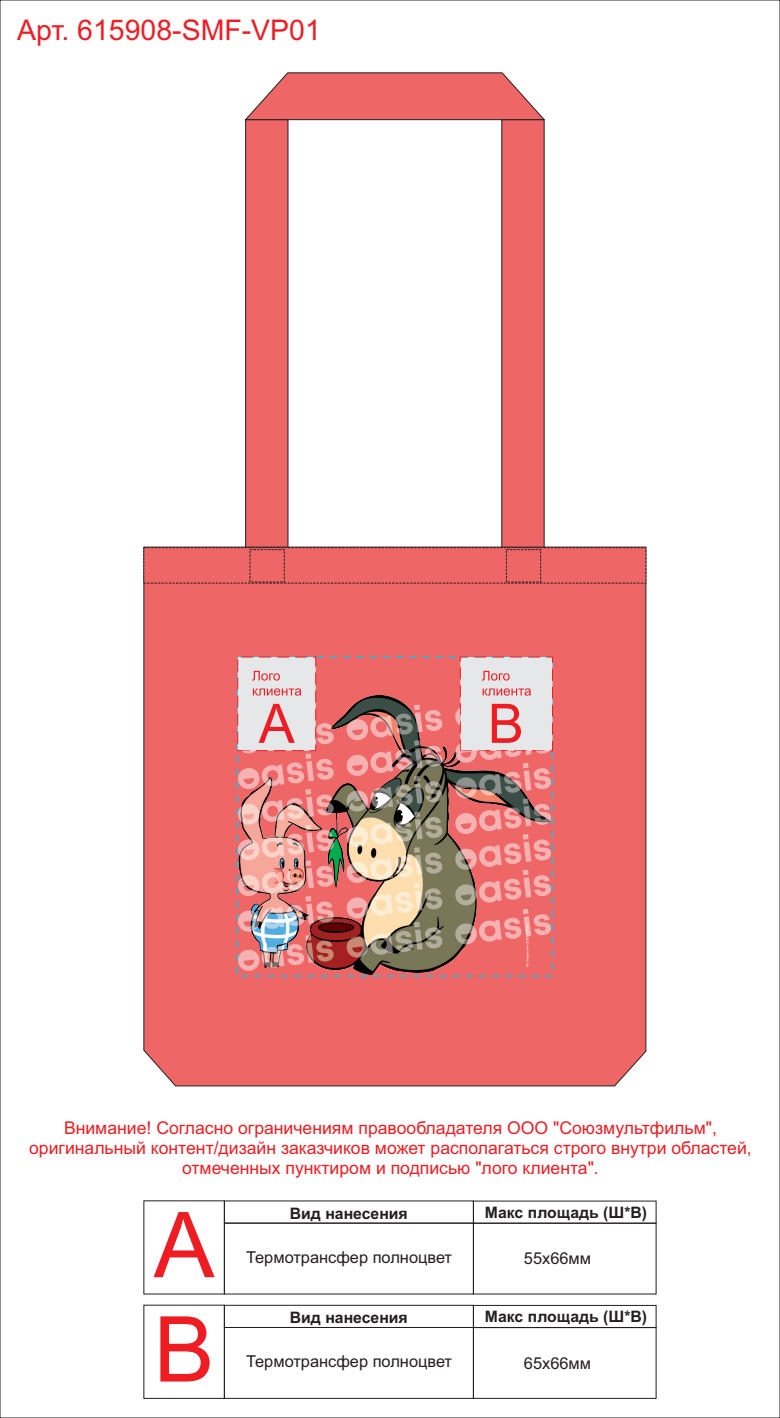
<style>
.page{position:relative;width:780px;height:1418px;background:#fff}
.page>*{position:absolute;margin:0;border:0;box-sizing:border-box;transform-origin:0 0}
.t1{font:90.95px/104.3px "Arial";color:#ee1d23}
.t2{font:54.45px "Arial";color:#ee1d23}
.t3{font:28.45px "Arial";color:#ee1d23}
.t4{font:17.6px/19.6px "Arial";color:#ee1d23;text-align:center}
.t5{font:16.4px "Arial";color:#231f20}
.t6{font:700 15.8px "Arial";color:#231f20}
</style>
<div class="page">
<div style="left:143px;top:583px;width:503px;height:503px;background:#e66"></div>
<svg style="left:143px;top:73px;width:503px;height:510px"></svg>
<svg style="left:460px;top:656px;width:92px;height:95px;background:#e5d4d7"></svg>
<svg style="left:237px;top:656px;width:79px;height:95px;background:#e4ced1"></svg>
<img style="left:239px;top:695px;width:312px;height:279px">
<div style="left:224px;top:1222px;width:249px;height:72px;border:1px solid #231f20"></div>
<div style="left:224px;top:1326px;width:249px;height:72px;border:1px solid #231f20"></div>
<div style="left:473px;top:1222px;width:183px;height:72px;border:1px solid #231f20"></div>
<div style="left:473px;top:1326px;width:183px;height:72px;border:1px solid #231f20"></div>
<div style="left:224px;top:1304px;width:249px;height:23px;border:1px solid #231f20"></div>
<div style="left:473px;top:1304px;width:183px;height:23px;border:1px solid #231f20"></div>
<h3 class="t3" style="left:17px;top:20px;width:305px">Арт. 615908-SMF-VP01</h3>
<h2 class="t2" style="left:259px;top:703px;width:37px">А</h2>
<h2 class="t2" style="left:488px;top:703px;width:37px">В</h2>
<p class="t4" style="left:29px;top:1119px;width:724px">Внимание! Согласно ограничениям правообладателя ООО "Союзмультфильм", оригинальный контент/дизайн заказчиков может располагаться строго внутри областей, отмеченных пунктиром и подписью "лого клиента".</p>
<h1 class="t1" style="left:154px;top:1201px;width:62px">A<br>В</h1>
<p class="t6" style="left:290px;top:1206px;width:119px">Вид нанесения</p>
<p class="t5" style="left:246px;top:1250px;width:207px">Термотрансфер полноцвет</p>
<p class="t6" style="left:290px;top:1311px;width:119px">Вид нанесения</p>
<p class="t5" style="left:246px;top:1355px;width:207px">Термотрансфер полноцвет</p>
<p class="t6" style="left:485px;top:1206px;width:164px">Макс площадь (Ш*В)</p>
<p class="t5" style="left:524px;top:1252px;width:69px">55х66мм</p>
<p class="t6" style="left:485px;top:1310px;width:164px">Макс площадь (Ш*В)</p>
<p class="t5" style="left:524px;top:1356px;width:69px">65х66мм</p>
</div>
